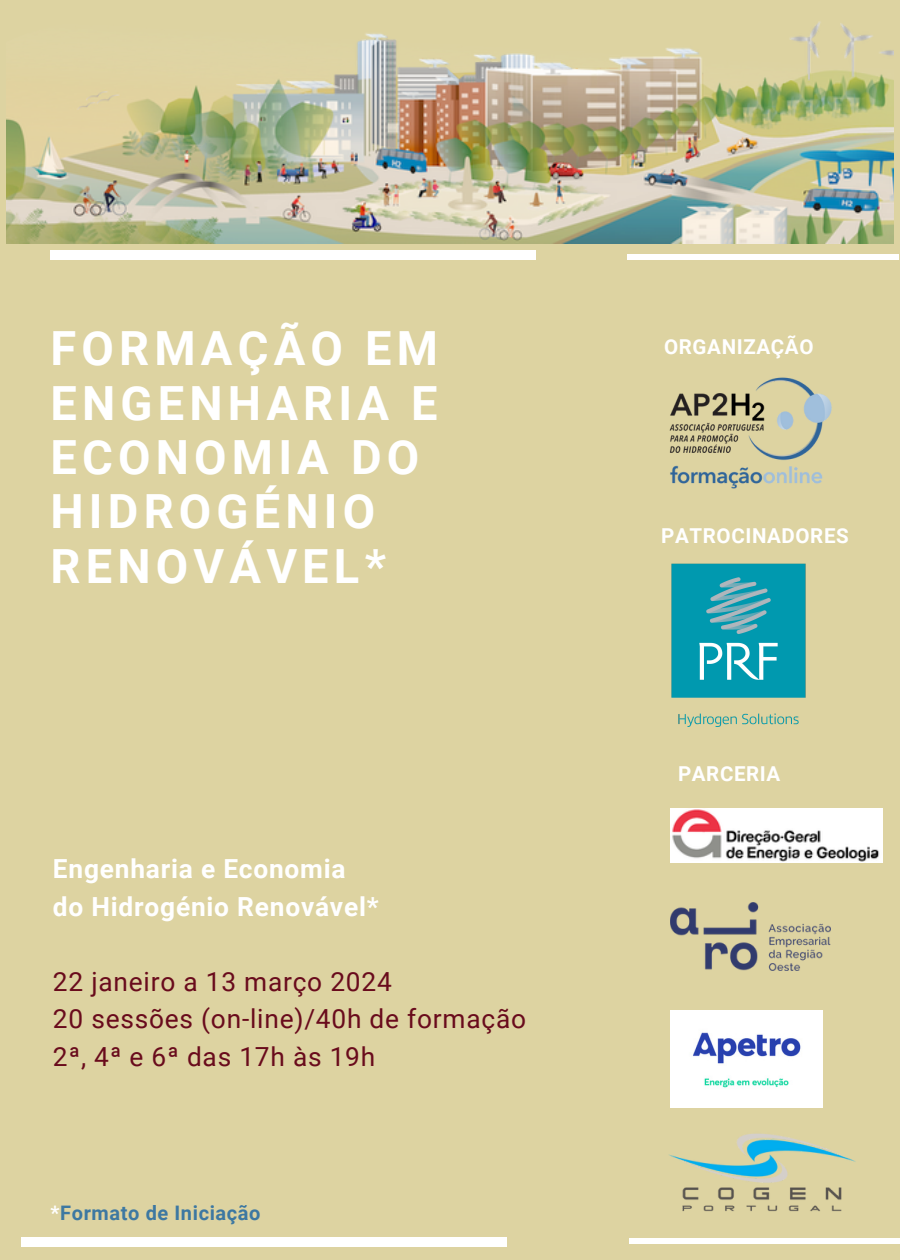
<style>
.page{position:relative;width:900px;height:1260px;background:#ddd3a1}
.page>*{position:absolute;margin:0;border:0;box-sizing:border-box;transform-origin:0 0}
.t1{font:700 47px/54.5px "Roboto";letter-spacing:.11em;color:#fff}
.t2{font:26.25px/37.5px "Roboto";letter-spacing:.03em;color:#690b1c}
.t3{font:700 26.25px/37.5px "Roboto";letter-spacing:.03em;color:#fff}
.t4{font:700 20.5px "Roboto";letter-spacing:.03em;color:#fff}
.t5{font:700 20px "Roboto";letter-spacing:.03em;color:#3d78a1}
.s1{color:#fff}
</style>
<div class="page">
<div style="left:51px;top:250px;width:485px;height:10px;background:#fff"></div>
<div style="left:21px;top:1238px;width:486px;height:9px;background:#fff"></div>
<img style="left:6px;top:21px;width:887px;height:223px">
<div style="left:627px;top:255px;width:272px;height:5px;background:#fff"></div>
<div style="left:629px;top:1238px;width:271px;height:5px;background:#fff"></div>
<img style="left:669px;top:377px;width:163px;height:112px">
<img style="left:671px;top:903px;width:159px;height:67px">
<img style="left:671px;top:808px;width:212px;height:54px">
<img style="left:671px;top:1010px;width:152px;height:98px">
<img style="left:671px;top:563px;width:135px;height:164px">
<img style="left:669px;top:1133px;width:187px;height:79px">
<p class="t1" style="left:51px;top:322px;width:389px">FORMAÇÃO EM<br>ENGENHARIA E<br>ECONOMIA DO<br>HIDROGÉNIO<br>RENOVÁVEL*</p>
<h2 class="t3" style="left:53px;top:850px;width:327px">Engenharia e Economia do Hidrogénio Renovável*</h2>
<h3 class="t2" style="left:53px;top:963px;width:475px">22 janeiro a 13 março 2024<br>20 sessões (on-line)/40h de formação<br>2ª, 4ª e 6ª das 17h às 19h</h3>
<p class="t5" style="left:51px;top:1202px;width:212px"><span class="s1">*</span>Formato de Iniciação</p>
<h4 class="t4" style="left:664px;top:335px;width:151px">ORGANIZAÇÃO</h4>
<p class="t4" style="left:661px;top:524px;width:189px">PATROCINADORES</p>
<p class="t4" style="left:678px;top:762px;width:104px">PARCERIA</p>
</div>
